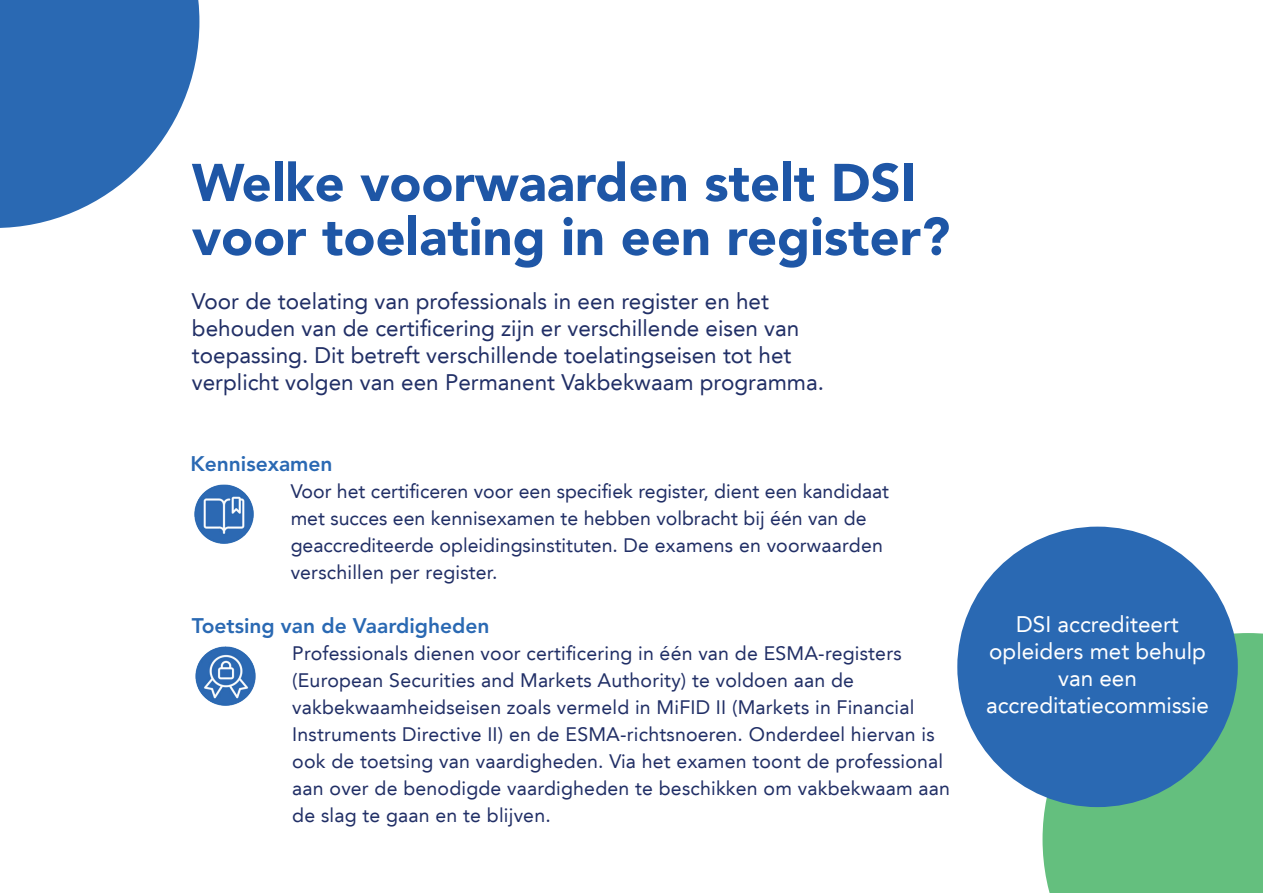
<style>
.page{position:relative;width:1263px;height:893px;background:#fff}
.page>*{position:absolute;margin:0;border:0;box-sizing:border-box;transform-origin:0 0}
.t1{font:900 52.5px/54px "Avenir LT Std";color:#1e56a6}
.t2{font:22.5px/27px "Avenir LT";color:#212f66}
.t3{font:22.5px/27px "Avenir LT";color:#fff;text-align:center}
.t4{font:800 21px "Avenir LT Std";color:#2a69b3}
.t5{font:19.5px/27px "Avenir LT";letter-spacing:.01em;color:#212f66}
</style>
<div class="page">
<img style="left:194px;top:484px;width:60px;height:60px">
<img style="left:195px;top:646px;width:61px;height:60px">
<div style="left:1042px;top:633px;width:221px;height:260px;background:#64bf7e"></div>
<svg style="left:0;top:0;width:199px;height:228px;fill:#2a69b3"></svg>
<div style="left:957px;top:527px;width:281px;height:280px;background:#2a69b3;border-radius:50%"></div>
<h1 class="t1" style="left:192px;top:156px;width:760px">Welke voorwaarden stelt DSI voor toelating in een register?</h1>
<p class="t2" style="left:192px;top:288px;width:634px">Voor de toelating van professionals in een register en het behouden van de certificering zijn er verschillende eisen van toepassing. Dit betreft verschillende toelatingseisen tot het verplicht volgen van een Permanent Vakbekwaam programma.</p>
<p class="t4" style="left:190px;top:451px;width:144px">Kennisexamen</p>
<p class="t5" style="left:291px;top:478px;width:600px">Voor het certificeren voor een specifiek register, dient een kandidaat met succes een kennisexamen te hebben volbracht bij één van de geaccrediteerde opleidingsinstituten. De examens en voorwaarden verschillen per register.</p>
<p class="t4" style="left:192px;top:613px;width:299px">Toetsing van de Vaardigheden</p>
<p class="t5" style="left:292px;top:640px;width:659px">Professionals dienen voor certificering in één van de ESMA-registers (European Securities and Markets Authority) te voldoen aan de vakbekwaamheidseisen zoals vermeld in MiFID II (Markets in Financial Instruments Directive II) en de ESMA-richtsnoeren. Onderdeel hiervan is ook de toetsing van vaardigheden. Via het examen toont de professional aan over de benodigde vaardigheden te beschikken om vakbekwaam aan de slag te gaan en te blijven.</p>
<p class="t3" style="left:986px;top:611px;width:224px">DSI accrediteert opleiders met behulp van een accreditatiecommissie</p>
</div>
